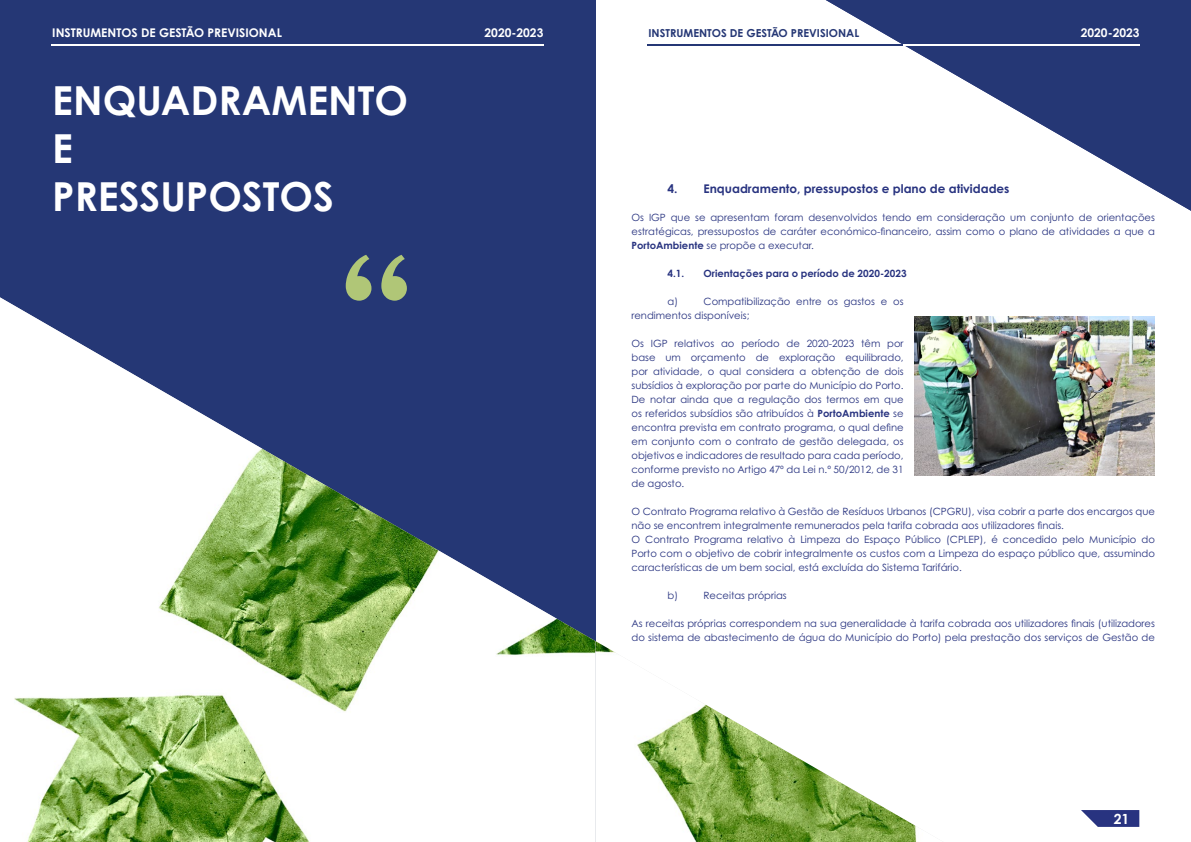
<style>
.page{position:relative;width:1191px;height:842px;background:#fff}
.page>*{position:absolute;margin:0;border:0;box-sizing:border-box;transform-origin:0 0}
.t1{font:700 40px/48px "Century Gothic Pro";color:#fff}
.t2{font:700 14px "Century Gothic Pro";color:#fff}
.t3{font:700 12px "Century Gothic Pro";color:#fff}
.t4{font:700 12px "Century Gothic Pro";color:#283380}
.t5{font:700 11px "Century Gothic Pro";color:#253775}
.t6{font:10px/14px "Century Gothic Pro";color:#283380}
.t7{font:700 10px "Century Gothic Pro";color:#283380}
.s1{font-weight:700}
</style>
<div class="page">
<svg style="left:1081px;top:810px;width:58px;height:17px"></svg>
<div style="left:0;top:0;width:595px;height:842px;background:#253775"></div>
<hr style="left:52px;top:44px;width:492px;height:2px;background:#fff">
<img style="left:0;top:297px;width:595px;height:545px">
<svg style="left:346px;top:255px;width:61px;height:46px"></svg>
<hr style="left:648px;top:44px;width:492px;height:2px;background:#253775">
<svg style="left:826px;top:0;width:365px;height:211px"></svg>
<img style="left:595px;top:641px;width:322px;height:201px">
<hr style="left:903px;top:44px;width:237px;height:2px;background:#fff">
<img style="left:915px;top:317px;width:240px;height:158px">
<p class="t3" style="left:52px;top:26px;width:231px">INSTRUMENTOS DE GESTÃO PREVISIONAL</p>
<p class="t3" style="left:484px;top:26px;width:60px">2020-2023</p>
<h1 class="t1" style="left:52px;top:76px;width:357px">ENQUADRAMENTO<br>E<br>PRESSUPOSTOS</h1>
<p class="t5" style="left:648px;top:26px;width:212px">INSTRUMENTOS DE GESTÃO PREVISIONAL</p>
<p class="t3" style="left:1080px;top:26px;width:60px">2020-2023</p>
<p class="t4" style="left:667px;top:181px;width:343px">4. Enquadramento, pressupostos e plano de atividades</p>
<p class="t6" style="left:631px;top:210px;width:525px;text-align:justify">Os IGP que se apresentam foram desenvolvidos tendo em consideração um conjunto de orientações estratégicas, pressupostos de caráter económico-financeiro, assim como o plano de atividades a que a <span class="s1">PortoAmbiente</span> se propõe a executar.</p>
<p class="t7" style="left:667px;top:267px;width:18px">4.1.</p>
<p class="t7" style="left:703px;top:267px;width:204px">Orientações para o período de 2020-2023</p>
<p class="t6" style="left:667px;top:294px;width:12px">a)</p>
<p class="t6" style="left:631px;top:294px;width:274px;text-indent:72px">Compatibilização entre os gastos e os rendimentos disponíveis;</p>
<p class="t6" style="left:631px;top:336px;width:274px;text-align:justify">Os IGP relativos ao período de 2020-2023 têm por base um orçamento de exploração equilibrado, por atividade, o qual considera a obtenção de dois subsídios à exploração por parte do Município do Porto.<br>De notar ainda que a regulação dos termos em que os referidos subsídios são atribuídos à <span class="s1">PortoAmbiente</span> se encontra prevista em contrato programa, o qual define em conjunto com o contrato de gestão delegada, os objetivos e indicadores de resultado para cada período, conforme previsto no Artigo 47º da Lei n.º 50/2012, de 31 de agosto.</p>
<p class="t6" style="left:631px;top:504px;width:525px">O Contrato Programa relativo à Gestão de Resíduos Urbanos (CPGRU), visa cobrir a parte dos encargos que não se encontrem integralmente remunerados pela tarifa cobrada aos utilizadores finais.<br>O Contrato Programa relativo à Limpeza do Espaço Público (CPLEP), é concedido pelo Município do Porto com o objetivo de cobrir integralmente os custos com a Limpeza do espaço público que, assumindo características de um bem social, está excluída do Sistema Tarifário.</p>
<p class="t6" style="left:667px;top:588px;width:12px">b)</p>
<p class="t6" style="left:703px;top:588px;width:85px">Receitas próprias</p>
<p class="t6" style="left:631px;top:616px;width:525px">As receitas próprias correspondem na sua generalidade à tarifa cobrada aos utilizadores finais (utilizadores do sistema de abastecimento de água do Município do Porto) pela prestação dos serviços de Gestão de</p>
<h2 class="t2" style="left:1113px;top:810px;width:17px">21</h2>
</div>
